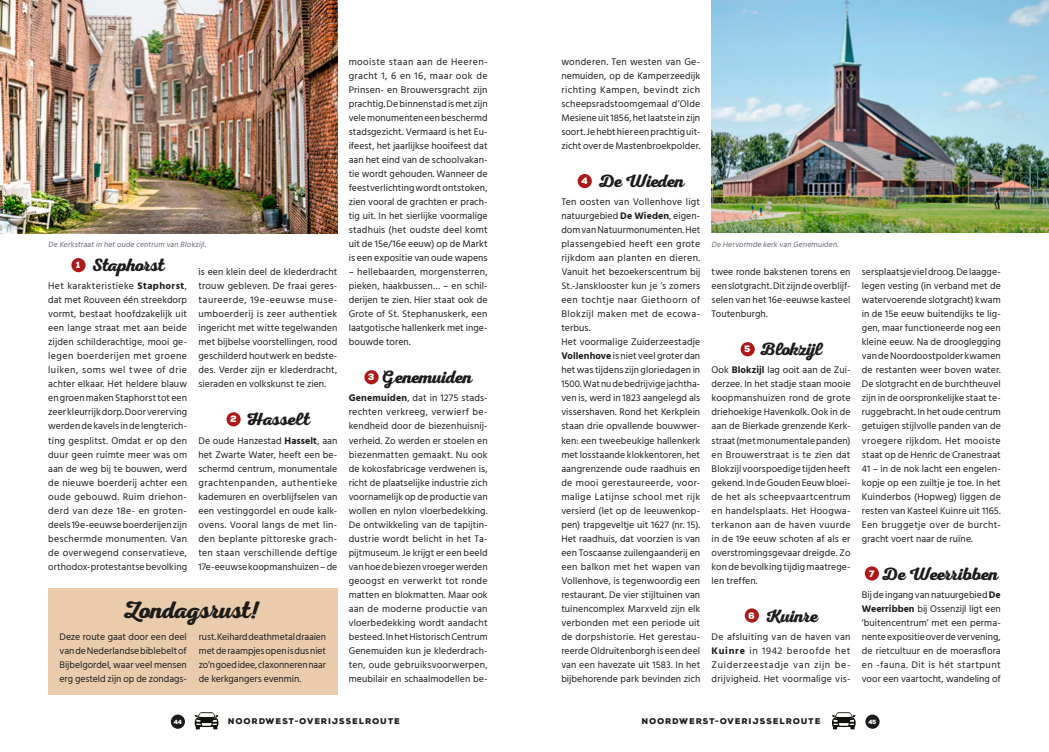
<style>
.page{position:relative;width:1049px;height:752px;background:#fff}
.page>*{position:absolute;margin:0;border:0;box-sizing:border-box;transform-origin:0 0}
.tussenkop_def{font:24px "Nexa Rust Script B 00";letter-spacing:-.045em;color:#1c1c1a}
.tussenkop_def-2{font:18px "Nexa Rust Script B 00";letter-spacing:-.035em;color:#1c1c1a}
.plat_def{font:9.8px/14px "Hind Siliguri";letter-spacing:.005em;color:#1c1c1a;text-align:justify}
.plat_def-2{font:900 9px "Nexa Rust Sans";color:#fff}
.t1{font:900 8px "Nexa Rust Sans";letter-spacing:.13em;color:#1c1c1a}
.plat_def-3{font:7.8px "Hind Siliguri";color:#686875}
.t2{font:900 5.8px "Nexa Rust Sans";color:#fff}
.s1{font-weight:700}
</style>
<div class="page">
<svg style="left:194px;top:712px;width:25px;height:17px"></svg>
<svg style="left:832px;top:712px;width:24px;height:17px"></svg>
<div style="left:171px;top:714px;width:14px;height:14px;background:#1c1c1a;border-radius:50%"></div>
<div style="left:865px;top:714px;width:14px;height:14px;background:#1c1c1a;border-radius:50%"></div>
<div style="left:578px;top:174px;width:14px;height:14px;background:#ad1917;border-radius:50%"></div>
<div style="left:740px;top:342px;width:15px;height:14px;background:#ad1917;border-radius:50%"></div>
<div style="left:745px;top:608px;width:14px;height:14px;background:#ad1917;border-radius:50%"></div>
<div style="left:865px;top:566px;width:14px;height:14px;background:#ad1917;border-radius:50%"></div>
<div style="left:71px;top:258px;width:15px;height:14px;background:#ad1917;border-radius:50%"></div>
<div style="left:226px;top:412px;width:15px;height:14px;background:#ad1917;border-radius:50%"></div>
<div style="left:364px;top:370px;width:15px;height:14px;background:#ad1917;border-radius:50%"></div>
<div style="left:48px;top:588px;width:289px;height:106px;background:#eaccad"></div>
<img style="left:0;top:0;width:337px;height:233px">
<img style="left:711px;top:0;width:338px;height:232px">
<p class="plat_def" style="left:349px;top:55px;width:140px">mooiste staan aan de Heeren&shy;gracht 1, 6 en 16, maar ook de Prinsen- en Brouwersgracht zijn prachtig. De binnenstad is met zijn vele monumenten een beschermd stadsgezicht. Vermaard is het Eu&shy;ifeest, het jaarlijkse hooifeest dat aan het eind van de schoolvakan&shy;tie wordt gehouden. Wanneer de feestverlichting wordt ontstoken, zien vooral de grachten er prach&shy;tig uit. In het sierlijke voormalige stadhuis (het oudste deel komt uit de 15e/16e eeuw) op de Markt is een expositie van oude wapens</p>
<p class="plat_def" style="left:349px;top:265px;width:140px">– hellebaarden, morgensterren, pieken, haakbussen… – en schil&shy;derijen te zien. Hier staat ook de Grote of St. Stephanuskerk, een laatgotische hallenkerk met inge&shy;bouwde toren.</p>
<p class="plat_def-2" style="left:368px;top:371px;width:8px">3</p>
<p class="tussenkop_def-2" style="left:380px;top:366px;width:93px">Genemuiden</p>
<p class="plat_def" style="left:349px;top:391px;width:140px"><span class="s1">Genemuiden</span>, dat in 1275 stads&shy;rechten verkreeg, verwierf be&shy;kendheid door de biezenhuisnij&shy;verheid. Zo werden er stoelen en biezenmatten gemaakt. Nu ook de kokosfabricage verdwenen is, richt de plaatselijke industrie zich voornamelijk op de productie van wollen en nylon vloerbedekking.<br>De ontwikkeling van de tapijtin&shy;dustrie wordt belicht in het Ta&shy;pijtmuseum. Je krijgt er een beeld van hoe de biezen vroeger werden geoogst en verwerkt tot ronde matten en blokmatten. Maar ook aan de moderne productie van vloerbedekking wordt aandacht besteed. In het Historisch Centrum Genemuiden kun je klederdrach&shy;ten, oude gebruiksvoorwerpen, meubilair en schaalmodellen be-</p>
<p class="plat_def" style="left:561px;top:55px;width:140px">wonderen. Ten westen van Ge&shy;nemuiden, op de Kamperzeedijk richting Kampen, bevindt zich scheepsradstoomgemaal d’Olde Mesiene uit 1856, het laatste in zijn soort. Je hebt hier een prachtig uit&shy;zicht over de Mastenbroekpolder.</p>
<p class="plat_def-2" style="left:581px;top:175px;width:8px">4</p>
<p class="tussenkop_def-2" style="left:597px;top:170px;width:88px">De Wieden</p>
<p class="plat_def" style="left:561px;top:195px;width:140px">Ten oosten van Vollenhove ligt natuurgebied <span class="s1">De Wieden</span>, eigen&shy;dom van Natuurmonumenten. Het plassengebied heeft een grote rijkdom aan planten en dieren.<br>Vanuit het bezoekerscentrum bij St.-Jansklooster kun je ’s zomers een tochtje naar Giethoorn of Blokzijl maken met de ecowa&shy;terbus.</p>
<p class="plat_def" style="left:561px;top:335px;width:140px">Het voormalige Zuiderzeestadje <span class="s1">Vollenhove</span> is niet veel groter dan het was tijdens zijn gloriedagen in 1500. Wat nu de bedrijvige jachtha&shy;ven is, werd in 1823 aangelegd als vissershaven. Rond het Kerkplein staan drie opvallende bouwwer&shy;ken: een tweebeukige hallenkerk met losstaande klokkentoren, het aangrenzende oude raadhuis en de mooi gerestaureerde, voor&shy;malige Latijnse school met rijk versierd (let op de leeuwenkop&shy;pen) trapgeveltje uit 1627 (nr. 15).<br>Het raadhuis, dat voorzien is van een Toscaanse zuilengaanderij en een balkon met het wapen van Vollenhove, is tegenwoordig een restaurant. De vier stijltuinen van tuinencomplex Marxveld zijn elk verbonden met een periode uit de dorpshistorie. Het gerestau&shy;reerde Oldruitenborgh is een deel van een havezate uit 1583. In het bijbehorende park bevinden zich</p>
<p class="plat_def-3" style="left:48px;top:239px;width:161px">De Kerkstraatin hetoude centrum van Blokzijl.</p>
<p class="plat_def-3" style="left:711px;top:239px;width:130px">De Hervormde kerk van Genemuiden.</p>
<p class="plat_def-2" style="left:76px;top:259px;width:6px">1</p>
<p class="tussenkop_def-2" style="left:91px;top:254px;width:74px">Staphorst</p>
<p class="plat_def" style="left:48px;top:279px;width:140px">Het karakteristieke <span class="s1">Staphorst</span>, dat met Rouveen één streekdorp vormt, bestaat hoofdzakelijk uit een lange straat met aan beide zijden schilderachtige, mooi ge&shy;legen boerderijen met groene luiken, soms wel twee of drie achter elkaar. Het heldere blauw en groen maken Staphorst tot een zeer kleurrijk dorp. Door vererving werden de kavels in de lengterich&shy;ting gesplitst. Omdat er op den duur geen ruimte meer was om aan de weg bij te bouwen, werd de nieuwe boerderij achter een oude gebouwd. Ruim driehon&shy;derd van deze 18e- en groten&shy;deels 19e-eeuwse boerderijen zijn beschermde monumenten. Van de overwegend conservatieve, orthodox-protestantse bevolking</p>
<p class="plat_def" style="left:198px;top:265px;width:140px">is een klein deel de klederdracht trouw gebleven. De fraai geres&shy;taureerde, 19e-eeuwse muse&shy;umboerderij is zeer authentiek ingericht met witte tegelwanden met bijbelse voorstellingen, rood geschilderd houtwerk en bedste&shy;des. Verder zijn er klederdracht, sieraden en volkskunst te zien.</p>
<p class="plat_def-2" style="left:230px;top:413px;width:8px">2</p>
<p class="tussenkop_def-2" style="left:246px;top:408px;width:66px">Hasselt</p>
<p class="plat_def" style="left:198px;top:433px;width:140px">De oude Hanzestad <span class="s1">Hasselt</span>, aan het Zwarte Water, heeft een be&shy;schermd centrum, monumentale grachtenpanden, authentieke kademuren en overblijfselen van een vestinggordel en oude kalk&shy;ovens. Vooral langs de met lin&shy;den beplante pittoreske grach&shy;ten staan verschillende deftige 17e-eeuwse koopmanshuizen – de</p>
<p class="plat_def" style="left:711px;top:265px;width:140px">twee ronde bakstenen torens en een slotgracht. Dit zijn de overblijf&shy;selen van het 16e-eeuwse kasteel Toutenburgh.</p>
<p class="plat_def-2" style="left:745px;top:343px;width:8px">5</p>
<p class="tussenkop_def-2" style="left:760px;top:338px;width:63px">Blokzijl</p>
<p class="plat_def" style="left:711px;top:363px;width:140px">Ook <span class="s1">Blokzijl</span> lag ooit aan de Zui&shy;derzee. In het stadje staan mooie koopmanshuizen rond de grote driehoekige Havenkolk. Ook in de aan de Bierkade grenzende Kerk&shy;straat (met monumentale panden) en Brouwerstraat is te zien dat Blokzijl voorspoedige tijden heeft gekend. In de Gouden Eeuw bloei&shy;de het als scheepvaartcentrum en handelsplaats. Het Hoogwa&shy;terkanon aan de haven vuurde in de 19e eeuw schoten af als er overstromingsgevaar dreigde. Zo kon de bevolking tijdig maatrege&shy;len treffen.</p>
<p class="plat_def-2" style="left:748px;top:609px;width:8px">6</p>
<p class="tussenkop_def-2" style="left:764px;top:604px;width:54px">Kuinre</p>
<p class="plat_def" style="left:711px;top:629px;width:140px">De afsluiting van de haven van <span class="s1">Kuinre</span> in 1942 beroofde het Zuiderzeestadje van zijn be&shy;drijvigheid. Het voormalige vis-</p>
<p class="tussenkop_def" style="left:122px;top:595px;width:140px">Zondagsrust!</p>
<p class="plat_def" style="left:60px;top:629px;width:129px">Deze route gaat door een deel van de Nederlandse biblebelt of Bijbelgordel, waar veel mensen erg gesteld zijn op de zondags-</p>
<p class="plat_def" style="left:199px;top:629px;width:129px">rust. Keihard deathmetal draaien met de raampjes open is dus niet zo’n goed idee, claxonneren naar de kerkgangers evenmin.</p>
<p class="plat_def" style="left:862px;top:265px;width:140px">sersplaatsje viel droog. De laagge&shy;legen vesting (in verband met de watervoerende slotgracht) kwam in de 15e eeuw buitendijks te lig&shy;gen, maar functioneerde nog een kleine eeuw. Na de drooglegging van de Noordoostpolder kwamen de restanten weer boven water.<br>De slotgracht en de burchtheuvel zijn in de oorspronkelijke staat te&shy;ruggebracht. In het oude centrum getuigen stijlvolle panden van de vroegere rijkdom. Het mooiste staat op de Henric de Cranestraat 41 – in de nok lacht een engelen&shy;kopje op een zuiltje je toe. In het Kuinderbos (Hopweg) liggen de resten van Kasteel Kuinre uit 1165.<br>Een bruggetje over de burcht&shy;gracht voert naar de ruïne.</p>
<p class="plat_def-2" style="left:869px;top:567px;width:7px">7</p>
<p class="tussenkop_def-2" style="left:881px;top:562px;width:119px">De Weerribben</p>
<p class="plat_def" style="left:862px;top:587px;width:140px">Bij de ingang van natuurgebied <span class="s1">De Weerribben</span> bij Ossenzijl ligt een ‘buitencentrum’ met een perma&shy;nente expositie over de vervening, de rietcultuur en de moerasflora en -fauna. Dit is hét startpunt voor een vaartocht, wandeling of</p>
<p class="t2" style="left:174px;top:717px;width:10px">44</p>
<p class="t1" style="left:228px;top:715px;width:173px">NOORDWEST-OVERIJSSELROUTE</p>
<p class="t1" style="left:642px;top:715px;width:180px">NOORDWERST-OVERIJSSELROUTE</p>
<p class="t2" style="left:868px;top:717px;width:9px">45</p>
</div>
